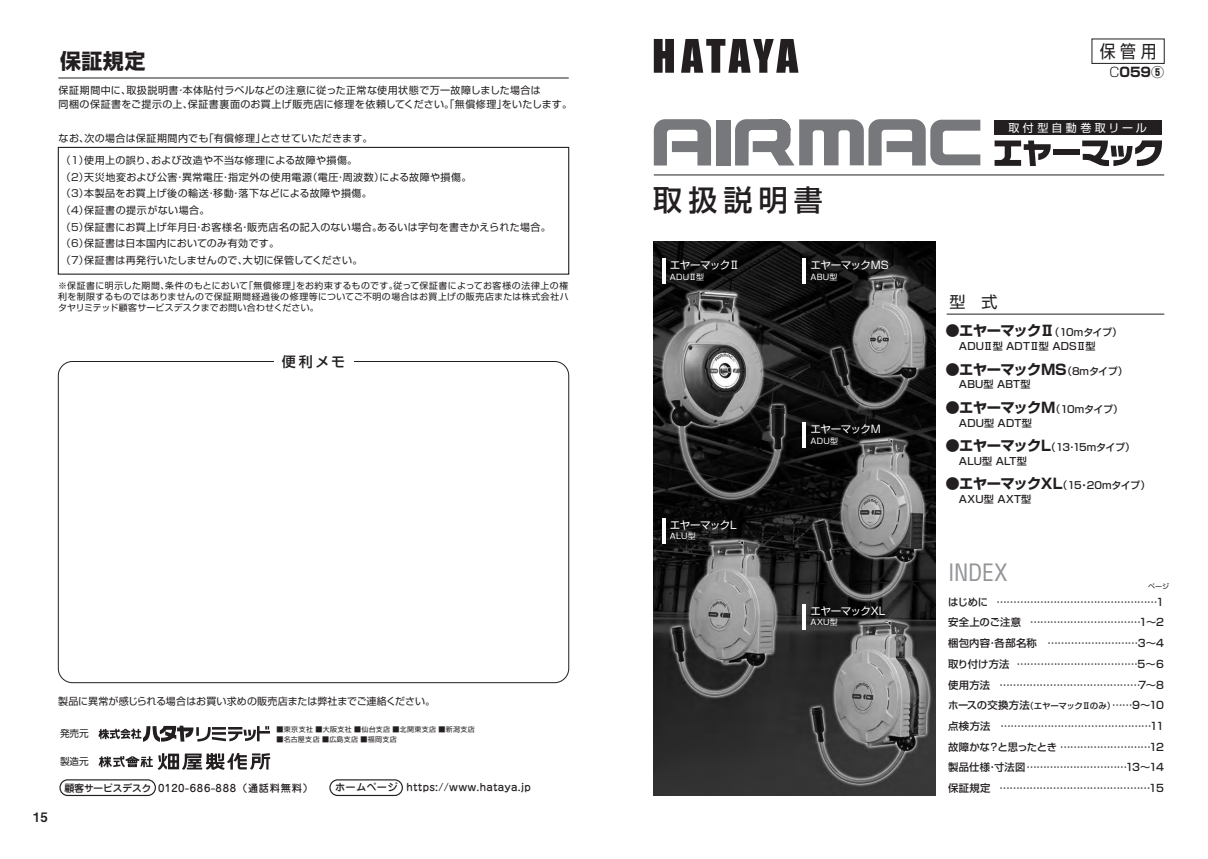
<style>
.page{position:relative;width:1208px;height:859px;background:#fff}
.page>*{position:absolute;margin:0;border:0;box-sizing:border-box;transform-origin:0 0}
.t1{font:500 29px "Shin Go Pro";letter-spacing:.215em;color:#231f20}
.t2{font:condensed 23.3px "Helvetica LT Std";letter-spacing:-.01em;color:#939598}
.t3{font:700 21px "Shin Go Pro";color:#231f20}
.t4{font:17.5px "Shin Go Pro";color:#231f20;scale:.9 1}
.t5{font:16.1px "Shin Go Pro";color:#231f20}
.t6{font:700 14.4px "Shin Go Pro";letter-spacing:-.06em;color:#231f20}
.t7{font:500 14px "Shin Go Pro";color:#231f20}
.t8{font:700 13px "Shin Go Pro";color:#231f20}
.t9{font:13px "Midashi Go Pro MB31";color:#231f20}
.t10{font:11px "Shin Go Pro";letter-spacing:.29em;color:#fff}
.t11{font:10.6px "Shin Go Pro";letter-spacing:-.06em;color:#fff}
.t12{font:500 10.4px/20.7px "Shin Go Pro";letter-spacing:.01em;color:#231f20}
.t13{font:500 10.2px "Jun 34 Pro";letter-spacing:.025em;color:#231f20}
.t14{font:500 10.1px "Shin Go Pro";letter-spacing:.015em;color:#231f20}
.t15{font:500 10.1px "Shin Go Pro";letter-spacing:-.02em;color:#231f20}
.t16{font:500 10.1px "Shin Go Pro";letter-spacing:.035em;color:#231f20}
.t17{font:10px/16.7px "Shin Go Pro";letter-spacing:.03em;color:#231f20}
.t18{font:10px "Shin Go Pro";letter-spacing:-.005em;color:#231f20}
.t19{font:500 10px "Shin Go Pro";letter-spacing:-.025em;color:#231f20}
.t20{font:500 10px "Shin Go Pro";letter-spacing:-.045em;color:#231f20}
.t21{font:9.6px "Shin Go Pro";color:#231f20}
.t22{font:8.9px/11.1px "Shin Go Pro";letter-spacing:.03em;color:#231f20;text-align:justify}
.t23{font:500 8.5px "Shin Go Pro";letter-spacing:-.055em;color:#231f20}
.t24{font:7.9px "Shin Go Pro";letter-spacing:.03em;color:#fff}
.t25{font:7px "Shin Go Pro";letter-spacing:.05em;color:#231f20}
.s1{font-weight:300}
.s2{font-weight:500;font-size:10px}
.s3{font-weight:700;font-size:14.4px}
.s4{font-size:10.4px}
</style>
<div class="page">
<hr style="left:58px;top:77px;width:511px;height:1px;background:#231f20">
<div style="left:58px;top:147px;width:511px;height:128px;border:1px solid #231f20"></div>
<svg style="left:98px;top:726px;width:172px;height:16px"></svg>
<svg style="left:98px;top:753px;width:172px;height:17px"></svg>
<div style="left:59px;top:779px;width:97px;height:17px;border:1px solid #231f20;border-radius:8px"></div>
<div style="left:329px;top:779px;width:74px;height:17px;border:1px solid #231f20;border-radius:8px"></div>
<img style="left:654px;top:241px;width:281px;height:554px">
<svg style="left:654px;top:39px;width:20px;height:34px"></svg>
<svg style="left:681px;top:39px;width:117px;height:34px"></svg>
<hr style="left:654px;top:174px;width:510px;height:1px;background:#231f20">
<div style="left:1091px;top:38px;width:73px;height:26px;background:#fff;border:1px solid #231f20"></div>
<hr style="left:946px;top:314px;width:218px;height:1px;background:#231f20">
<div style="left:715px;top:120px;width:15px;height:45px;background:#76787b"></div>
<svg style="left:654px;top:119px;width:57px;height:46px"></svg>
<svg style="left:735px;top:119px;width:245px;height:46px"></svg>
<div style="left:1053px;top:150px;width:27px;height:5px;background:#231f20"></div>
<svg style="left:994px;top:141px;width:56px;height:25px"></svg>
<svg style="left:1082px;top:140px;width:80px;height:27px"></svg>
<hr style="left:802px;top:259px;width:4px;height:25px;background:#fff">
<hr style="left:802px;top:422px;width:4px;height:25px;background:#fff">
<hr style="left:802px;top:604px;width:4px;height:25px;background:#fff">
<hr style="left:662px;top:518px;width:4px;height:25px;background:#fff">
<hr style="left:662px;top:259px;width:4px;height:25px;background:#fff">
<div style="left:994px;top:120px;width:168px;height:15px;background:#231f20"></div>
<h3 class="t3" style="left:60px;top:44px;width:87px">保証規定</h3>
<p class="t17" style="left:59px;top:81px;width:515px;line-height:14.4px">保証期間中に、取扱説明書･本体貼付ラベルなどの注意に従った正常な使用状態で万一故障しました場合は<br>同梱の保証書をご提示の上、保証書裏面のお買上げ販売店に修理を依頼してください。「無償修理」をいたします。</p>
<p class="t17" style="left:59px;top:128px;width:315px">なお、次の場合は保証期間内でも「有償修理」とさせていただきます。</p>
<p class="t17" style="left:61px;top:151px;width:491px">（1）使用上の誤り、および改造や不当な修理による故障や損傷。<br>（2）天災地変および公害･異常電圧･指定外の使用電源（電圧･周波数）による故障や損傷。<br>（3）本製品をお買上げ後の輸送･移動･落下などによる故障や損傷。<br>（4）保証書の提示がない場合。<br>（5）保証書にお買上げ年月日･お客様名･販売店名の記入のない場合。あるいは字句を書きかえられた場合。（6）保証書は日本国内においてのみ有効です。<br>（7）保証書は再発行いたしませんので、大切に保管してください。</p>
<p class="t22" style="left:58px;top:279px;width:512px">※保証書に明示した期間、条件のもとにおいて「無償修理」をお約束するものです。従って保証書によってお客様の法律上の権利を制限するものではありませんので保証期間経過後の修理等についてご不明の場合はお買上げの販売店または株式会社ハタヤリミテッド顧客サービスデスクまでお問い合わせください。</p>
<h3 class="t7" style="left:282px;top:350px;width:65px">便利メモ</h3>
<h3 class="t9" style="left:33px;top:806px;width:16px">15</h3>
<p class="t18" style="left:58px;top:692px;width:379px">製品に異常が感じられる場合はお買い求めの販売店または弊社までご連絡ください。</p>
<p class="t21" style="left:60px;top:726px;width:30px">発売元</p>
<p class="t21" style="left:60px;top:754px;width:30px">製造元</p>
<p class="t13" style="left:64px;top:780px;width:250px">顧客サービスデスク 0120-686-888（通話料無料）</p>
<p class="t13" style="left:335px;top:779px;width:197px">ホームページ https://www.hataya.jp</p>
<p class="t25" style="left:277px;top:723px;width:200px">■東京支社 ■大阪支社 ■仙台支店 ■北関東支店 ■新潟支店</p>
<p class="t25" style="left:277px;top:733px;width:122px">■名古屋支店 ■広島支店 ■福岡支店</p>
<h1 class="t1" style="left:653px;top:176px;width:171px">取扱説明書</h1>
<p class="t11" style="left:670px;top:257px;width:71px">エヤーマックⅡ</p>
<p class="t24" style="left:670px;top:270px;width:36px">ADUⅡ型</p>
<p class="t11" style="left:670px;top:516px;width:68px">エヤーマックL</p>
<p class="t24" style="left:670px;top:530px;width:27px">ALU型</p>
<p class="t11" style="left:810px;top:257px;width:80px">エヤーマックMS</p>
<p class="t24" style="left:810px;top:270px;width:28px">ABU型</p>
<p class="t11" style="left:810px;top:421px;width:72px">エヤーマックM</p>
<p class="t24" style="left:810px;top:434px;width:29px">ADU型</p>
<p class="t11" style="left:810px;top:602px;width:76px">エヤーマックXL</p>
<p class="t24" style="left:810px;top:616px;width:29px">AXU型</p>
<h3 class="t4" style="left:1099px;top:37px;width:65px">保管用</h3>
<h3 class="t8" style="left:1109px;top:62px;width:56px"><span class="s1">C</span>059⑤</h3>
<p class="t10" style="left:1008px;top:118px;width:140px">取付型自動巻取リール</p>
<h3 class="t5" style="left:949px;top:289px;width:50px">型　式</h3>
<h3 class="t6" style="left:945px;top:319px;width:178px">●エヤーマックⅡ<span class="s2">（10mタイプ）</span></h3>
<p class="t15" style="left:945px;top:338px;width:152px">　 ADUⅡ型 ADTⅡ型 ADSⅡ型</p>
<h3 class="t6" style="left:945px;top:358px;width:184px">●エヤーマックMS<span class="s2">（8mタイプ）</span></h3>
<p class="t14" style="left:945px;top:376px;width:87px">　 ABU型 ABT型</p>
<h3 class="t6" style="left:945px;top:396px;width:179px">●エヤーマックM<span class="s2">（10mタイプ）</span></h3>
<p class="t14" style="left:945px;top:414px;width:88px">　 ADU型 ADT型</p>
<p class="t20" style="left:945px;top:439px;width:191px"><span class="s3">●エヤーマックL</span>（13･15mタイプ）</p>
<p class="t14" style="left:945px;top:453px;width:83px">　 ALU型 ALT型</p>
<p class="t19" style="left:945px;top:477px;width:206px"><span class="s3">●エヤーマックXL</span>（15・20mタイプ）</p>
<p class="t16" style="left:945px;top:491px;width:87px">　 AXU型 AXT型</p>
<h2 class="t2" style="left:948px;top:558px;width:61px">INDEX</h2>
<p class="t12" style="left:948px;top:590px;width:90px">はじめに<br>安全上のご注意<br>梱包内容･各部名称取り付け方法<br>使用方法</p>
<p class="t23" style="left:948px;top:699px;width:169px"><span class="s4">ホースの交換方法</span>（エヤーマックⅡのみ）</p>
<p class="t12" style="left:948px;top:714px;width:217px">点検方法<br>故障かな？と思ったとき ………………………12製品仕様･寸法図…………………………13～14保証規定</p>
<p class="t25" style="left:1148px;top:580px;width:22px">ページ</p>
<p class="t12" style="left:996px;top:590px;width:169px;text-align:right">…………………………………………1 ……………………………1～2 ………………………3～4 ………………………………5～6 ……………………………………7～8 ……9～10 ………………………………………11</p>
<p class="t12" style="left:999px;top:776px;width:166px">………………………………………15</p>
</div>
